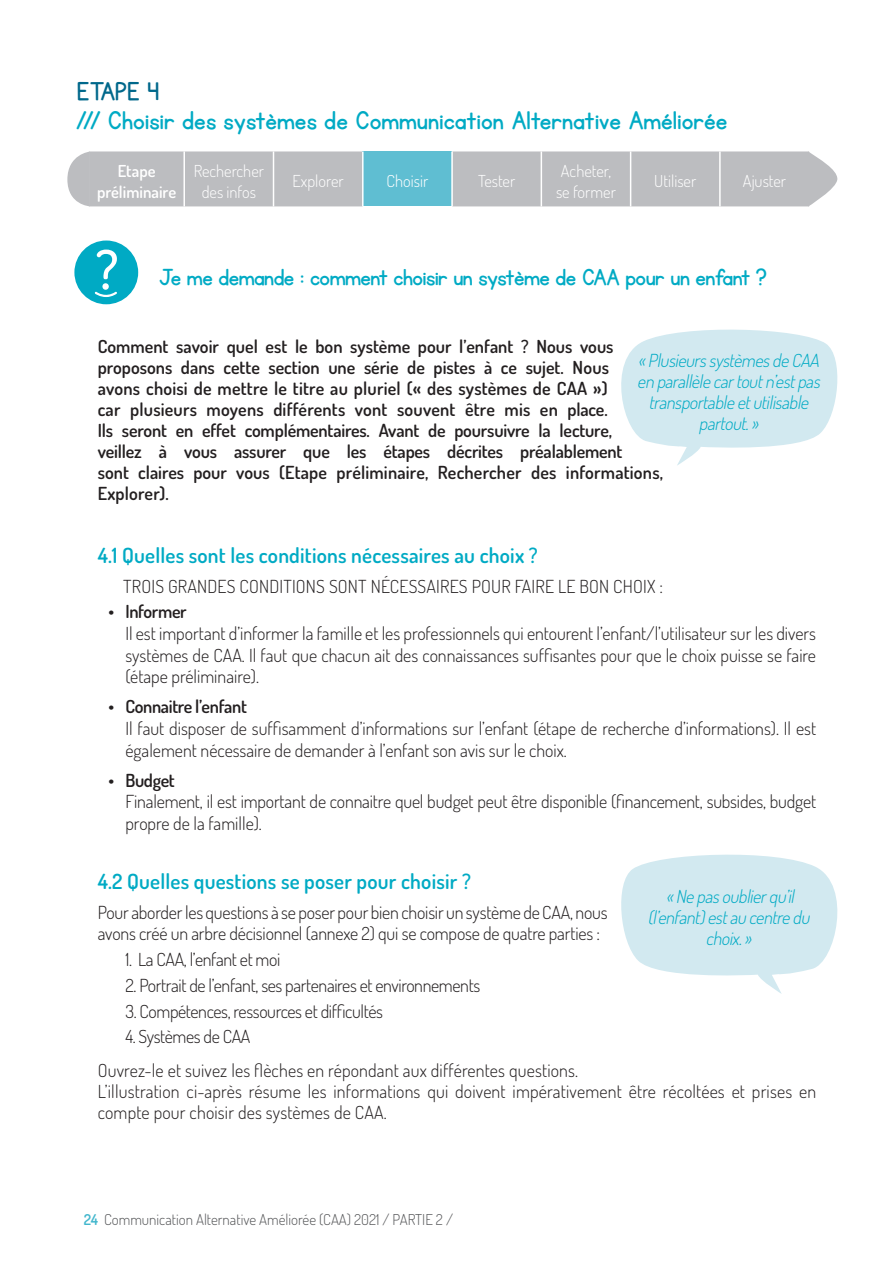
<style>
.page{position:relative;width:893px;height:1263px;background:#fff}
.page>*{position:absolute;margin:0;border:0;box-sizing:border-box;transform-origin:0 0}
.t1{font:30px "KG Primary Penmanship";color:#00aac4}
.t2{font:30px "KG Primary Penmanship";color:#00688b}
.t3{font:27px "KG Primary Penmanship";letter-spacing:-.02em;color:#00aac4}
.t4{font:600 21px "Dosis";letter-spacing:.01em;color:#00aac4}
.t5{font:300 18px/21.6px "Dosis";color:#231f20}
.t6{font:600 18px/21px "Dosis";color:#231f20}
.t7{font:italic 300 18px/21px "Dosis";color:#00aac4;text-align:center}
.t8{font:300 18px "Dosis";letter-spacing:-.02em;color:#231f20}
.t9{font:600 18px "Dosis";letter-spacing:-.02em;color:#231f20}
.t10{font:300 16.5px/21px "Dosis";color:#fff;text-align:center}
.t11{font:600 16.5px/21px "Dosis";color:#fff;text-align:center}
.t12{font:300 15px "Dosis";color:#57585a}
.s1{font-weight:600;color:#43b7cd}
</style>
<div class="page">
<svg style="left:67px;top:151px;width:770px;height:55px;background:#b3bfc4"></svg>
<div style="left:74px;top:240px;width:64px;height:64px;background:#00aac4;border-radius:50%"></div>
<svg style="left:95px;top:250px;width:22px;height:48px"></svg>
<svg style="left:621px;top:329px;width:217px;height:137px"></svg>
<svg style="left:621px;top:854px;width:217px;height:140px"></svg>
<h1 class="t2" style="left:77px;top:77px;width:84px">ETAPE 4</h1>
<h1 class="t1" style="left:77px;top:106px;width:653px">/// Choisir des systèmes de Communication Alternative Améliorée</h1>
<p class="t11" style="left:97px;top:160px;width:81px">Etape préliminaire</p>
<p class="t10" style="left:194px;top:160px;width:72px">Rechercher des infos</p>
<p class="t10" style="left:293px;top:170px;width:53px">Explorer</p>
<p class="t10" style="left:387px;top:170px;width:43px">Choisir</p>
<p class="t10" style="left:478px;top:170px;width:39px">Tester</p>
<p class="t10" style="left:556px;top:160px;width:61px;text-align:left">Acheter, se former</p>
<p class="t10" style="left:654px;top:170px;width:44px">Utiliser</p>
<p class="t10" style="left:743px;top:170px;width:45px">Ajuster</p>
<h2 class="t3" style="left:159px;top:264px;width:609px">Je me demande : comment choisir un système de CAA pour un enfant ?</h2>
<p class="t6" style="left:98px;top:335px;width:567px">Comment savoir quel est le bon système pour l’enfant ? Nous vous proposons dans cette section une série de pistes à ce sujet. Nous<br>avons choisi de mettre le titre au pluriel (« des systèmes de CAA »)<br>car plusieurs moyens différents vont souvent être mis en place.<br>Ils seront en effet complémentaires. Avant de poursuivre la lecture,<br>veillez à vous assurer que les étapes décrites préalablement<br>sont claires pour vous (Etape préliminaire, Rechercher des informations, Explorer).</p>
<p class="t7" style="left:637px;top:349px;width:188px">«PlusieurssystèmesdeCAA en parallèlecartoutn’estpas transportableetutilisable partout.»</p>
<p class="t4" style="left:98px;top:542px;width:442px">4.1 Quelles sont les conditions nécessaires au choix ?</p>
<p class="t5" style="left:123px;top:575px;width:541px">TROIS GRANDES CONDITIONS SONT NÉCESSAIRES POUR FAIRE LE BON CHOIX :</p>
<p class="t9" style="left:108px;top:600px;width:80px">• Informer</p>
<p class="t5" style="left:125px;top:622px;width:692px;text-align:justify">Il est important d’informer la famille et les professionnels qui entourent l’enfant/l’utilisateur sur les divers systèmes de CAA. Il faut que chacun ait des connaissances suffisantes pour que le choix puisse se faire (étape préliminaire).</p>
<p class="t9" style="left:108px;top:695px;width:140px">• Connaitre l’enfant</p>
<p class="t5" style="left:125px;top:717px;width:692px">Il faut disposer de suffisamment d’informations sur l’enfant (étape de recherche d’informations). Il est également nécessaire de demander à l’enfant son avis sur le choix.</p>
<p class="t6" style="left:108px;top:769px;width:68px">• Budget</p>
<p class="t5" style="left:125px;top:790px;width:692px">Finalement, il est important de connaitre quel budget peut être disponible (financement, subsides, budget propre de la famille).</p>
<p class="t4" style="left:98px;top:868px;width:375px">4.2 Quelles questions se poser pour choisir ?</p>
<p class="t5" style="left:98px;top:901px;width:511px;line-height:21px">Pour aborder les questions à se poser pour bien choisir un système de CAA, nous avons créé un arbre décisionnel (annexe 2) qui se compose de quatre parties :</p>
<p class="t8" style="left:125px;top:947px;width:156px">1. La CAA, l’enfant et moi</p>
<p class="t8" style="left:125px;top:973px;width:356px">2. Portrait de l’enfant, ses partenaires et environnements</p>
<p class="t8" style="left:125px;top:999px;width:259px">3. Compétences, ressources et difficultés</p>
<p class="t5" style="left:98px;top:1019px;width:482px;line-height:33.8px;text-indent:28px">4. Systèmes de CAA<br>Ouvrez-le et suivez les flèches en répondant aux différentes questions.</p>
<p class="t5" style="left:98px;top:1080px;width:720px;line-height:21px">L’illustration ci-après résume les informations qui doivent impérativement être récoltées et prises en compte pour choisir des systèmes de CAA.</p>
<p class="t7" style="left:648px;top:886px;width:167px">«Nepasoublierqu’il (l’enfant)estau centredu choix.»</p>
<p class="t12" style="left:84px;top:1210px;width:371px"><span class="s1">24</span> Communication Alternative Améliorée (CAA) 2021 / PARTIE 2 /</p>
</div>
